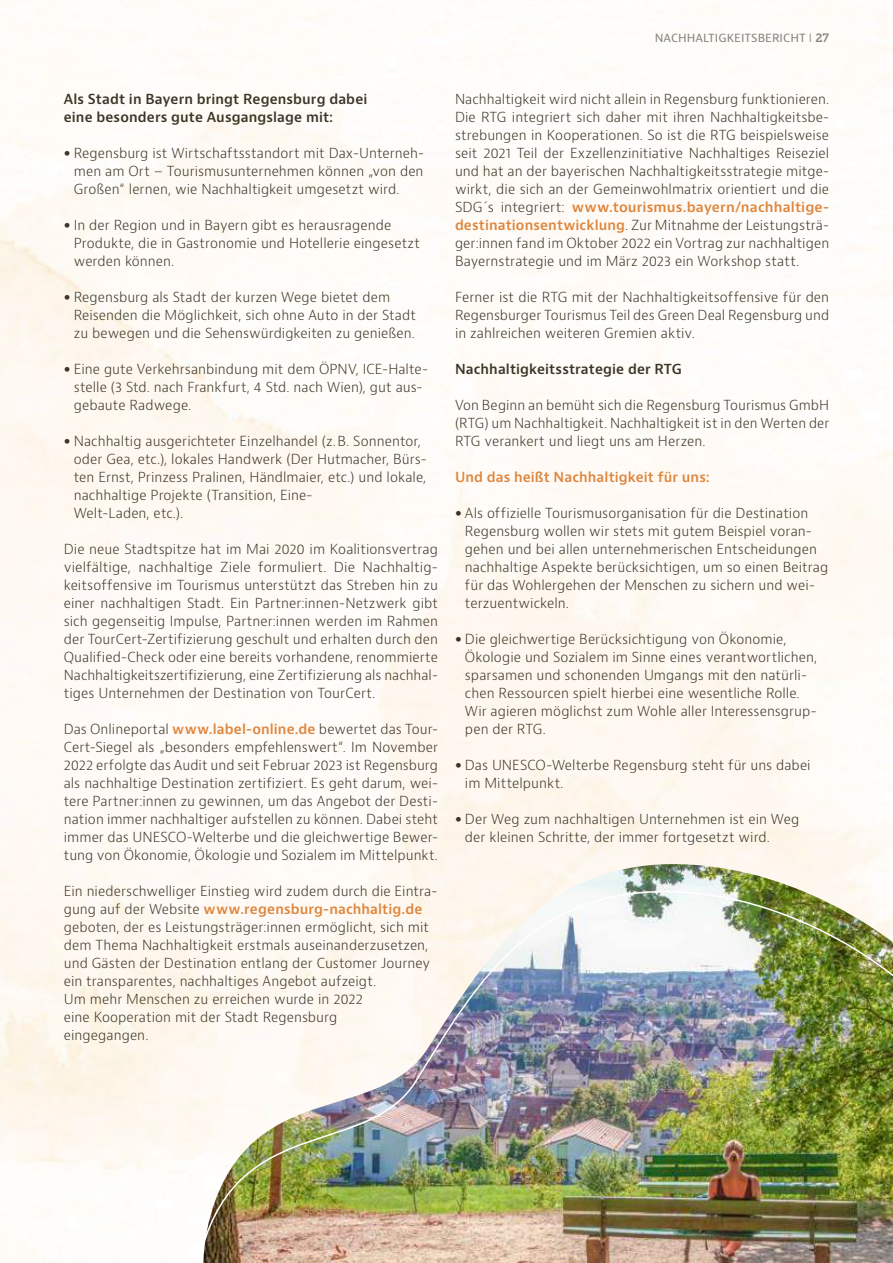
<style>
.page{position:relative;width:893px;height:1263px;background:#fff}
.page>*{position:absolute;margin:0;border:0;box-sizing:border-box;transform-origin:0 0}
.t1{font:300 13.5px/18px "Bernino Sans";letter-spacing:.005em;color:#3b3526}
.t2{font:600 13.5px/18px "Bernino Sans";letter-spacing:.01em;color:#3b3526}
.t3{font:600 13.5px "Bernino Sans";letter-spacing:.01em;color:#de853b}
.t4{font:12px "Bernino Sans";color:#87847f}
.s1{font-family:"Museo Sans 300"}
.s2{font-family:"Museo Slab 700"}
.s3{font-family:"Frutiger";font-weight:400;font-stretch:condensed}
.s4{font-weight:600;color:#de853b}
</style>
<div class="page">
<img style="left:139px;top:868px;width:754px;height:395px">
<p class="t4" style="left:655px;top:29px;width:176px">NACHHALTIGKEITSBERICHT <span class="s1">I</span> <span class="s2">27</span></p>
<p class="t2" style="left:64px;top:90px;width:305px">Als Stadt in Bayern bringt Regensburg dabei eine besonders gute Ausgangslage mit:</p>
<p class="t1" style="left:74px;top:144px;width:352px;text-align:justify;text-indent:-10px"><span class="s3">•</span> Regensburg ist Wirtschaftsstandort mit Dax-Unterneh&shy;men am Ort – Tourismusunternehmen können „von den Großen“ lernen, wie Nachhaltigkeit umgesetzt wird.</p>
<p class="t1" style="left:74px;top:216px;width:348px;text-indent:-10px"><span class="s3">•</span> In der Region und in Bayern gibt es herausragende<br>Produkte, die in Gastronomie und Hotellerie eingesetzt werden können.</p>
<p class="t1" style="left:74px;top:288px;width:344px;text-indent:-10px"><span class="s3">•</span> Regensburg als Stadt der kurzen Wege bietet dem<br>Reisenden die Möglichkeit, sich ohne Auto in der Stadt zu bewegen und die Sehenswürdigkeiten zu genießen.</p>
<p class="t1" style="left:74px;top:360px;width:356px;text-indent:-10px"><span class="s3">•</span> Eine gute Verkehrsanbindung mit dem ÖPNV, ICE-Halte&shy;stelle (3 Std. nach Frankfurt, 4 Std. nach Wien), gut aus&shy;gebaute Radwege.</p>
<p class="t1" style="left:74px;top:432px;width:354px;text-indent:-10px"><span class="s3">•</span> Nachhaltig ausgerichteter Einzelhandel (z.B. Sonnentor, oder Gea, etc.), lokales Handwerk (Der Hutmacher, Bürs&shy;ten Ernst, Prinzess Pralinen, Händlmaier, etc.) und lokale, nachhaltige Projekte (Transition, Eine-<br>Welt-Laden, etc.).</p>
<p class="t1" style="left:64px;top:540px;width:376px;text-align:justify">Die neue Stadtspitze hat im Mai 2020 im Koalitionsvertrag vielfältige, nachhaltige Ziele formuliert. Die Nachhaltig&shy;keitsoffensive im Tourismus unterstützt das Streben hin zu einer nachhaltigen Stadt. Ein Partner:innen-Netzwerk gibt sich gegenseitig Impulse, Partner:innen werden im Rahmen der TourCert-Zertifizierung geschult und erhalten durch den Qualified-Check oder eine bereits vorhandene, renommierte Nachhaltigkeitszertifizierung, eine Zertifizierung als nachhal&shy;tiges Unternehmen der Destination von TourCert.</p>
<p class="t1" style="left:64px;top:720px;width:376px;text-align:justify">Das Onlineportal <span class="s4">www.label-online.de</span> bewertet das Tour-Cert-Siegel als „besonders empfehlenswert“. Im November 2022 erfolgte das Audit und seit Februar 2023 ist Regensburg als nachhaltige Destination zertifiziert. Es geht darum, wei&shy;tere Partner:innen zu gewinnen, um das Angebot der Desti&shy;nation immer nachhaltiger aufstellen zu können. Dabei steht immer das UNESCO-Welterbe und die gleichwertige Bewer&shy;tung von Ökonomie, Ökologie und Sozialem im Mittelpunkt.</p>
<p class="t1" style="left:64px;top:882px;width:375px">Ein niederschwelliger Einstieg wird zudem durch die Eintra&shy;gung auf der Website <span class="s4">www.regensburg-nachhaltig.de </span>geboten, der es Leistungsträger:innen ermöglicht, sich mit dem Thema Nachhaltigkeit erstmals auseinanderzusetzen, und Gästen der Destination entlang der Customer Journey ein transparentes, nachhaltiges Angebot aufzeigt.<br>Um mehr Menschen zu erreichen wurde in 2022<br>eine Kooperation mit der Stadt Regensburg<br>eingegangen.</p>
<p class="t1" style="left:455px;top:90px;width:376px;text-align:justify">Nachhaltigkeit wird nicht allein in Regensburg funktionieren.<br>Die RTG integriert sich daher mit ihren Nachhaltigkeitsbe&shy;strebungen in Kooperationen. So ist die RTG beispielsweise seit 2021 Teil der Exzellenzinitiative Nachhaltiges Reiseziel und hat an der bayerischen Nachhaltigkeitsstrategie mitge&shy;wirkt, die sich an der Gemeinwohlmatrix orientiert und die SDG´s integriert: <span class="s4">www.tourismus.bayern/nachhaltige&shy;destinationsentwicklung</span>. Zur Mitnahme der Leistungsträ&shy;ger:innen fand im Oktober 2022 ein Vortrag zur nachhaltigen Bayernstrategie und im März 2023 ein Workshop statt.</p>
<p class="t1" style="left:455px;top:288px;width:376px;text-align:justify">Ferner ist die RTG mit der Nachhaltigkeitsoffensive für den Regensburger Tourismus Teil des Green Deal Regensburg und in zahlreichen weiteren Gremien aktiv.</p>
<p class="t2" style="left:455px;top:360px;width:228px">Nachhaltigkeitsstrategie der RTG</p>
<p class="t1" style="left:455px;top:396px;width:376px;text-align:justify">Von Beginn an bemüht sich die Regensburg Tourismus GmbH (RTG) um Nachhaltigkeit. Nachhaltigkeit ist in den Werten der RTG verankert und liegt uns am Herzen.</p>
<p class="t3" style="left:455px;top:468px;width:257px">Und das heißt Nachhaltigkeit für uns:</p>
<p class="t1" style="left:465px;top:504px;width:365px;text-indent:-10px"><span class="s3">•</span> Als offizielle Tourismusorganisation für die Destination Regensburg wollen wir stets mit gutem Beispiel voran&shy;gehen und bei allen unternehmerischen Entscheidungen nachhaltige Aspekte berücksichtigen, um so einen Beitrag für das Wohlergehen der Menschen zu sichern und wei&shy;terzuentwickeln.</p>
<p class="t1" style="left:465px;top:630px;width:354px;text-indent:-10px"><span class="s3">•</span> Die gleichwertige Berücksichtigung von Ökonomie, Ökologie und Sozialem im Sinne eines verantwortlichen, sparsamen und schonenden Umgangs mit den natürli&shy;chen Ressourcen spielt hierbei eine wesentliche Rolle.<br>Wir agieren möglichst zum Wohle aller Interessensgrup&shy;pen der RTG.</p>
<p class="t1" style="left:465px;top:756px;width:347px;text-indent:-10px"><span class="s3">•</span> Das UNESCO-Welterbe Regensburg steht für uns dabei im Mittelpunkt.</p>
<p class="t1" style="left:465px;top:810px;width:336px;text-indent:-10px"><span class="s3">•</span> Der Weg zum nachhaltigen Unternehmen ist ein Weg der kleinen Schritte, der immer fortgesetzt wird.</p>
</div>
